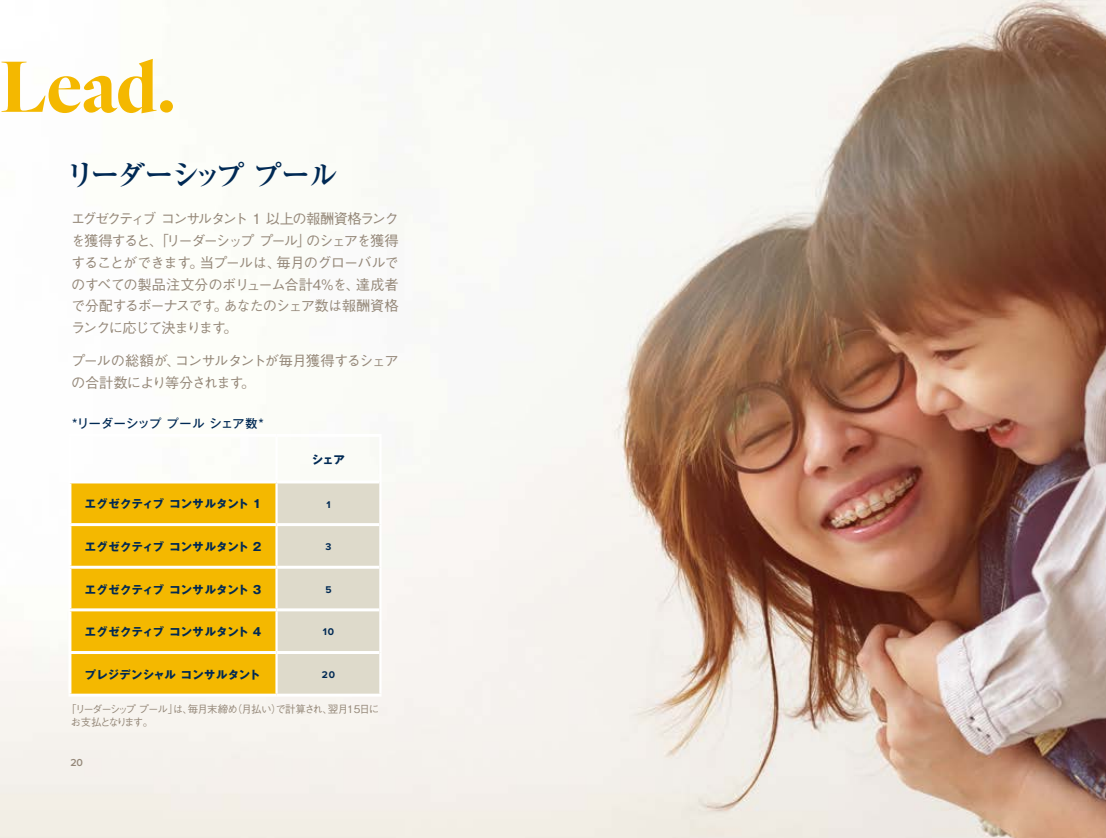
<style>
.page{position:relative;width:1106px;height:838px;background:#fff}
.page>*{position:absolute;margin:0;border:0;box-sizing:border-box;transform-origin:0 0}
.t1{font:700 75px "Quarto";color:#f4b800}
.t2{font:700 30px "Ryumin Pr 6";letter-spacing:-.125em;color:#002954}
.t3{font:500 14.25px/21.8px "Gothic BBB Pr 6";letter-spacing:-.085em;color:#958879;text-align:justify}
.t4{font:500 12px "Gothic MB101 Pr 6";letter-spacing:.01em;color:#002954}
.t5{font:700 11.25px "Gothic MB101 Pr 6";letter-spacing:.02em;color:#002954}
.t6{font:500 10.5px/13.5px "Gothic BBB Pr 6";letter-spacing:-.105em;color:#958879}
.t7{font:600 10.5px "Proxima Nova";color:#958879}
.t8{font:700 10.2px "Proxima Nova";color:#002954}
</style>
<div class="page">
<img style="left:0;top:0;width:1106px;height:838px">
<div style="left:71px;top:483px;width:204px;height:210px;background:#f4b800"></div>
<div style="left:278px;top:483px;width:101px;height:210px;background:#dedacb"></div>
<hr style="left:275px;top:437px;width:3px;height:43px;background:#fff">
<hr style="left:379px;top:437px;width:2px;height:45px;background:#fff">
<hr style="left:275px;top:483px;width:3px;height:40px;background:#fff">
<hr style="left:379px;top:482px;width:2px;height:42px;background:#fff">
<hr style="left:275px;top:526px;width:3px;height:40px;background:#fff">
<hr style="left:379px;top:524px;width:2px;height:43px;background:#fff">
<hr style="left:275px;top:569px;width:3px;height:39px;background:#fff">
<hr style="left:379px;top:567px;width:2px;height:43px;background:#fff">
<hr style="left:275px;top:611px;width:3px;height:40px;background:#fff">
<hr style="left:379px;top:610px;width:2px;height:42px;background:#fff">
<hr style="left:275px;top:654px;width:3px;height:39px;background:#fff">
<hr style="left:379px;top:652px;width:2px;height:41px;background:#fff">
<hr style="left:276px;top:523px;width:103px;height:3px;background:#fff">
<hr style="left:276px;top:566px;width:103px;height:3px;background:#fff">
<hr style="left:276px;top:608px;width:103px;height:3px;background:#fff">
<hr style="left:276px;top:651px;width:103px;height:3px;background:#fff">
<hr style="left:276px;top:693px;width:105px;height:3px;background:#fff">
<hr style="left:68px;top:523px;width:208px;height:3px;background:#fff">
<hr style="left:68px;top:566px;width:208px;height:3px;background:#fff">
<hr style="left:68px;top:608px;width:208px;height:3px;background:#fff">
<hr style="left:68px;top:651px;width:208px;height:3px;background:#fff">
<hr style="left:68px;top:693px;width:208px;height:3px;background:#fff">
<hr style="left:68px;top:437px;width:3px;height:43px;background:#fff">
<hr style="left:68px;top:483px;width:3px;height:40px;background:#fff">
<hr style="left:68px;top:526px;width:3px;height:40px;background:#fff">
<hr style="left:68px;top:569px;width:3px;height:39px;background:#fff">
<hr style="left:68px;top:611px;width:3px;height:40px;background:#fff">
<hr style="left:68px;top:654px;width:3px;height:39px;background:#fff">
<hr style="left:68px;top:434px;width:208px;height:3px;background:#fff">
<hr style="left:276px;top:434px;width:105px;height:3px;background:#fff">
<hr style="left:68px;top:480px;width:208px;height:3px;background:#fff">
<hr style="left:276px;top:480px;width:103px;height:3px;background:#fff">
<h1 class="t1" style="left:0;top:36px;width:177px">Lead.</h1>
<h2 class="t2" style="left:66px;top:151px;width:274px">リーダーシップ プール</h2>
<p class="t3" style="left:71px;top:207px;width:329px">エグゼクティブ コンサルタント 1 以上の報酬資格ランクを獲得すると、「リーダーシップ プール」のシェアを獲得することができます。当プールは、毎月のグローバルでのすべての製品注文分のボリューム合計4%を、達成者で分配するボーナスです。あなたのシェア数は報酬資格ランクに応じて決まります。</p>
<p class="t3" style="left:71px;top:348px;width:329px">プールの総額が、コンサルタントが毎月獲得するシェアの合計数により等分されます。</p>
<p class="t4" style="left:72px;top:413px;width:193px">*リーダーシップ プール シェア数*</p>
<p class="t5" style="left:312px;top:450px;width:35px">シェア</p>
<p class="t5" style="left:85px;top:494px;width:179px">エグゼクティブ コンサルタント １</p>
<p class="t8" style="left:326px;top:496px;width:6px">1</p>
<p class="t5" style="left:85px;top:537px;width:179px">エグゼクティブ コンサルタント ２</p>
<p class="t8" style="left:325px;top:539px;width:7px">3</p>
<p class="t5" style="left:85px;top:580px;width:179px">エグゼクティブ コンサルタント ３</p>
<p class="t8" style="left:325px;top:582px;width:8px">5</p>
<p class="t5" style="left:85px;top:622px;width:179px">エグゼクティブ コンサルタント ４</p>
<p class="t8" style="left:323px;top:624px;width:13px">10</p>
<p class="t5" style="left:85px;top:665px;width:177px">プレジデンシャル コンサルタント</p>
<p class="t8" style="left:322px;top:667px;width:15px">20</p>
<p class="t6" style="left:71px;top:701px;width:310px;text-indent:-4px">「リーダーシップ プール」は、毎月末締め（月払い）で計算され、翌月15日にお支払となります。</p>
<p class="t7" style="left:70px;top:754px;width:14px">20</p>
</div>
